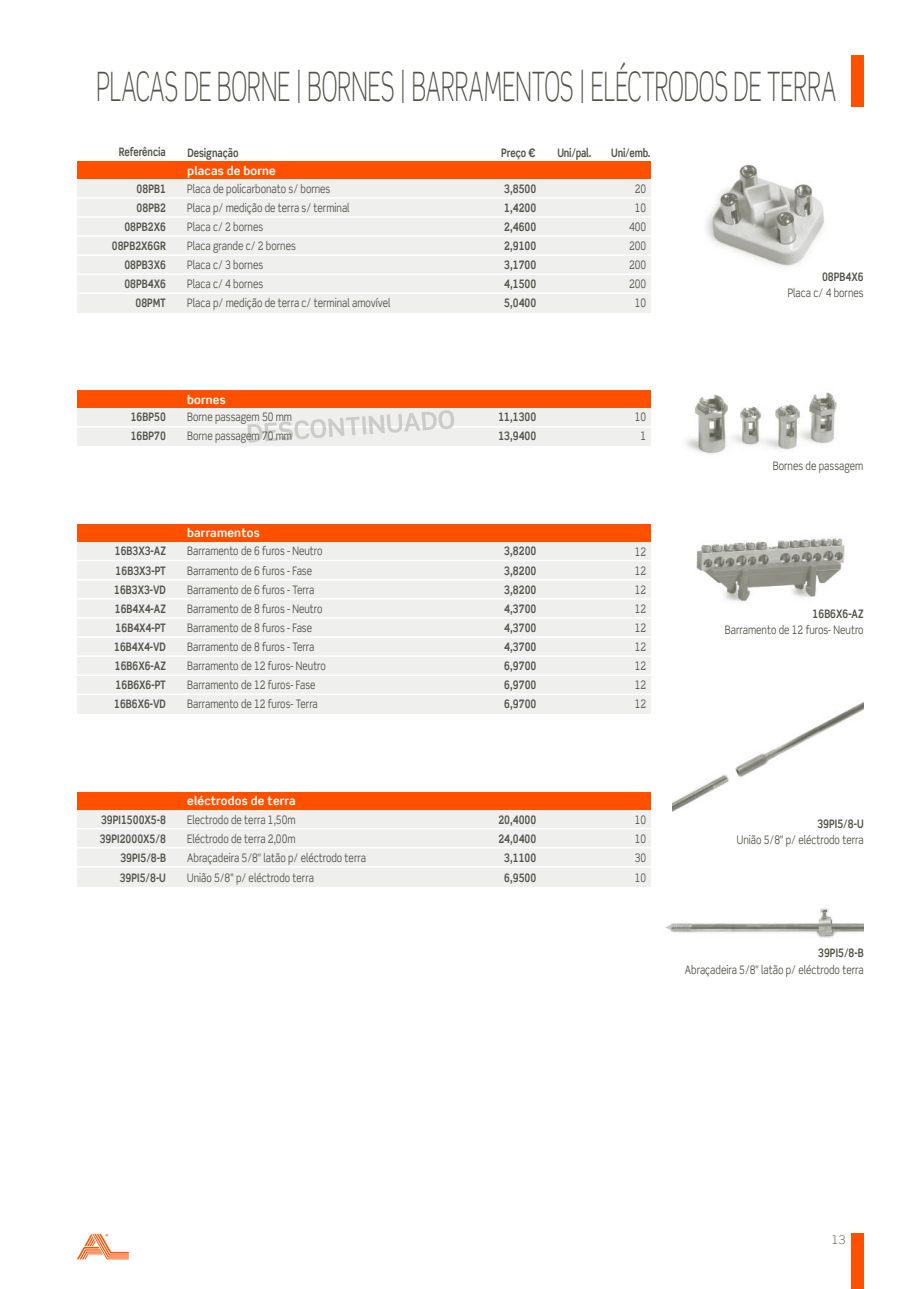
<style>
.page{position:relative;width:919px;height:1289px;background:#fff}
.page>*{position:absolute;margin:0;border:0;box-sizing:border-box;transform-origin:0 0}
.t1{font:300 40.5px "Scene Std";color:#535249;scale:.59 1}
.t2{font:300 12px "Scene Std";color:#535249}
.t3{font:11.7px/19px "Scene Std";color:#535249;scale:.8 1}
.t4{font:700 11.7px/19px "Scene Std";color:#535249;text-align:justify;scale:.8 1}
.t5{font:700 11.7px "Scene Std";letter-spacing:.01em;color:#fff}
</style>
<div class="page">
<img style="left:696px;top:538px;width:149px;height:64px">
<img style="left:685px;top:392px;width:152px;height:62px">
<img style="left:672px;top:702px;width:191px;height:110px">
<img style="left:650px;top:886px;width:213px;height:52px">
<img style="left:706px;top:164px;width:118px;height:103px">
<div style="left:77px;top:162px;width:573px;height:17px;background:#ff5000"></div>
<div style="left:77px;top:179px;width:573px;height:133px;background:#efefee"></div>
<hr style="left:73px;top:197px;width:581px;height:2px;background:#fff">
<hr style="left:73px;top:216px;width:581px;height:2px;background:#fff">
<hr style="left:73px;top:235px;width:581px;height:2px;background:#fff">
<hr style="left:74px;top:254px;width:580px;height:2px;background:#fff">
<hr style="left:74px;top:273px;width:580px;height:2px;background:#fff">
<hr style="left:74px;top:292px;width:580px;height:2px;background:#fff">
<div style="left:77px;top:407px;width:573px;height:38px;background:#efefee"></div>
<div style="left:77px;top:390px;width:573px;height:17px;background:#ff5000"></div>
<hr style="left:73px;top:426px;width:581px;height:1px;background:#fff">
<div style="left:77px;top:541px;width:573px;height:173px;background:#efefee"></div>
<div style="left:77px;top:524px;width:573px;height:17px;background:#ff5000"></div>
<hr style="left:73px;top:560px;width:581px;height:1px;background:#fff">
<hr style="left:73px;top:579px;width:581px;height:1px;background:#fff">
<hr style="left:73px;top:598px;width:581px;height:1px;background:#fff">
<hr style="left:73px;top:617px;width:581px;height:1px;background:#fff">
<hr style="left:73px;top:636px;width:581px;height:1px;background:#fff">
<hr style="left:73px;top:655px;width:581px;height:2px;background:#fff">
<hr style="left:73px;top:674px;width:581px;height:2px;background:#fff">
<hr style="left:73px;top:693px;width:581px;height:2px;background:#fff">
<div style="left:77px;top:809px;width:573px;height:77px;background:#efefee"></div>
<div style="left:77px;top:792px;width:573px;height:17px;background:#ff5000"></div>
<hr style="left:73px;top:827px;width:581px;height:2px;background:#fff">
<hr style="left:73px;top:847px;width:581px;height:1px;background:#fff">
<hr style="left:73px;top:866px;width:581px;height:1px;background:#fff">
<div style="left:851px;top:1233px;width:12px;height:55px;background:#ff5000"></div>
<div style="left:850px;top:55px;width:13px;height:51px;background:#ff5000"></div>
<svg style="left:77px;top:1233px;width:52px;height:26px"></svg>
<svg style="left:247px;top:410px;width:207px;height:32px"></svg>
<h1 class="t1" style="left:96px;top:62px;width:1255px">PLACAS DE BORNE | BORNES | BARRAMENTOS | ELÉCTRODOS DE TERRA</h1>
<p class="t4" style="left:119px;top:142px;width:60px">Referência</p>
<p class="t4" style="left:187px;top:143px;width:65px">Designação</p>
<p class="t4" style="left:501px;top:143px;width:45px">Preço €</p>
<p class="t4" style="left:557px;top:143px;width:44px">Uni/pal.</p>
<p class="t4" style="left:611px;top:143px;width:51px">Uni/emb.</p>
<p class="t5" style="left:187px;top:163px;width:90px">placas de borne</p>
<p class="t4" style="left:112px;top:179px;width:69px;text-align:right">08PB1<br>08PB2<br>08PB2X6<br>08PB2X6GR<br>08PB3X6<br>08PB4X6<br>08PMT</p>
<p class="t3" style="left:187px;top:179px;width:255px">Placa de policarbonato s/ bornes<br>Placa p/ medição de terra s/ terminal<br>Placa c/ 2 bornes<br>Placa grande c/ 2 bornes<br>Placa c/ 3 bornes<br>Placa c/ 4 bornes<br>Placa p/ medição de terra c/ terminal amovível</p>
<p class="t4" style="left:504px;top:179px;width:42px">3,8500<br>1,4200<br>2,4600<br>2,9100<br>3,1700<br>4,1500<br>5,0400</p>
<p class="t3" style="left:629px;top:179px;width:23px;text-align:center">20<br>10<br>400<br>200<br>200<br>200<br>10</p>
<p class="t5" style="left:187px;top:392px;width:40px">bornes</p>
<p class="t4" style="left:131px;top:407px;width:46px">16BP50<br>16BP70</p>
<p class="t4" style="left:498px;top:407px;width:49px">11,1300<br>13,9400</p>
<p class="t3" style="left:634px;top:407px;width:16px;text-align:center">10<br>1</p>
<p class="t3" style="left:187px;top:407px;width:133px">Borne passagem 50 mm<br>Borne passagem 70 mm</p>
<p class="t5" style="left:187px;top:526px;width:74px">barramentos</p>
<p class="t4" style="left:114px;top:541px;width:66px">16B3X3-AZ 16B3X3-PT 16B3X3-VD 16B4X4-AZ 16B4X4-PT 16B4X4-VD 16B6X6-AZ 16B6X6-PT 16B6X6-VD</p>
<p class="t3" style="left:187px;top:541px;width:175px">Barramento de 6 furos - Neutro<br>Barramento de 6 furos - Fase<br>Barramento de 6 furos - Terra<br>Barramento de 8 furos - Neutro<br>Barramento de 8 furos - Fase<br>Barramento de 8 furos - Terra<br>Barramento de 12 furos- Neutro<br>Barramento de 12 furos- Fase<br>Barramento de 12 furos- Terra</p>
<p class="t4" style="left:504px;top:541px;width:42px">3,8200<br>3,8200<br>3,8200<br>4,3700<br>4,3700<br>4,3700<br>6,9700<br>6,9700<br>6,9700</p>
<p class="t3" style="left:634px;top:541px;width:16px;text-align:justify">12<br>12<br>12<br>12<br>12<br>12<br>12<br>12<br>12</p>
<p class="t5" style="left:187px;top:794px;width:110px">eléctrodos de terra</p>
<p class="t4" style="left:100px;top:810px;width:84px;text-align:right">39PI1500X5-8<br>39PI2000X5/8<br>39PI5/8-B<br>39PI5/8-U</p>
<p class="t3" style="left:187px;top:810px;width:225px">Electrodo de terra 1,50m<br>Eléctrodo de terra 2,00m<br>Abraçadeira 5/8'' latão p/ eléctrodo terra<br>União 5/8'' p/ eléctrodo terra</p>
<p class="t4" style="left:498px;top:810px;width:49px;text-align:center">20,4000<br>24,0400<br>3,1100<br>6,9500</p>
<p class="t3" style="left:634px;top:810px;width:16px;text-align:justify">10<br>10<br>30<br>10</p>
<p class="t4" style="left:822px;top:267px;width:53px">08PB4X6</p>
<p class="t3" style="left:787px;top:283px;width:96px">Placa c/ 4 bornes</p>
<p class="t3" style="left:772px;top:456px;width:115px">Bornes de passagem</p>
<p class="t4" style="left:812px;top:603px;width:65px">16B6X6-AZ</p>
<p class="t3" style="left:725px;top:620px;width:175px">Barramento de 12 furos- Neutro</p>
<p class="t4" style="left:817px;top:813px;width:59px">39PI5/8-U</p>
<p class="t3" style="left:737px;top:829px;width:160px">União 5/8'' p/ eléctrodo terra</p>
<p class="t4" style="left:818px;top:943px;width:58px">39PI5/8-B</p>
<p class="t3" style="left:684px;top:959px;width:225px">Abraçadeira 5/8'' latão p/ eléctrodo terra</p>
<p class="t2" style="left:831px;top:1232px;width:16px">13</p>
</div>
